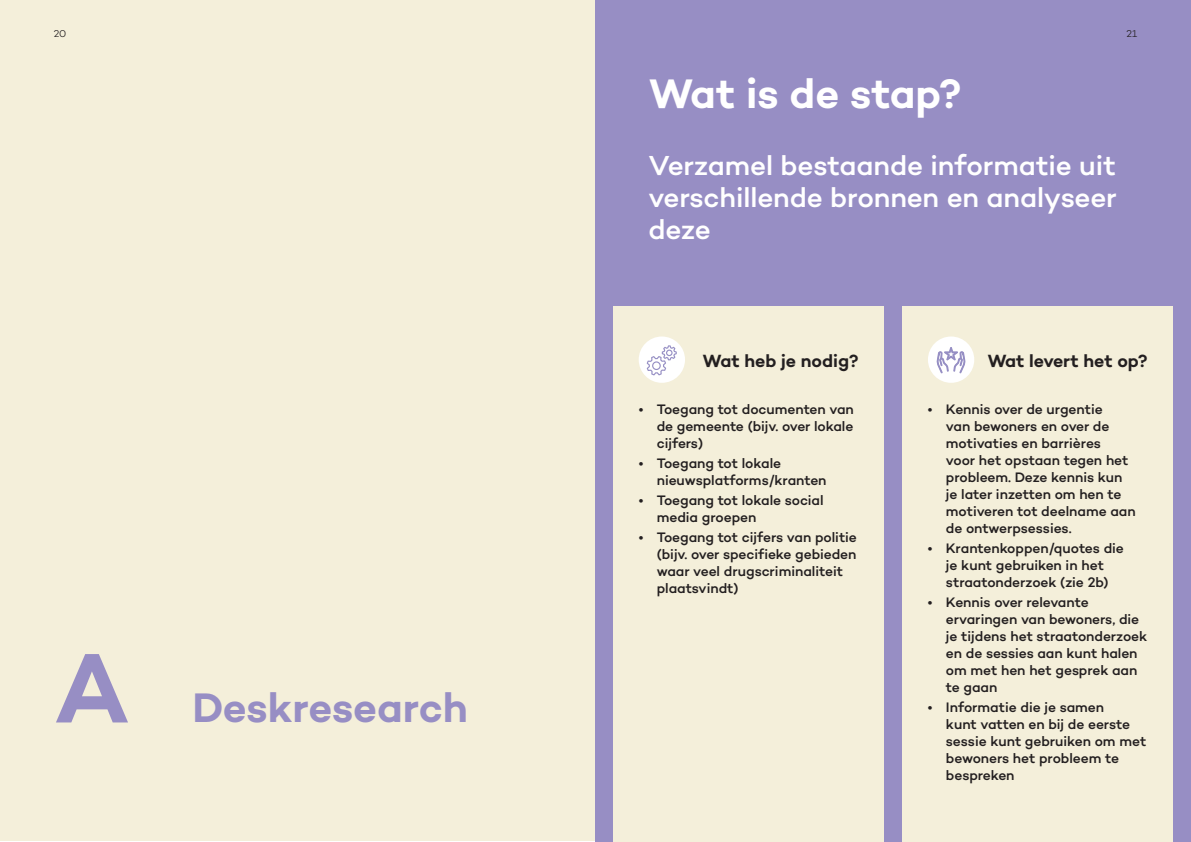
<style>
.page{position:relative;width:1191px;height:842px;background:#fff}
.page>*{position:absolute;margin:0;border:0;box-sizing:border-box;transform-origin:0 0}
.Hoofdstuktitel_Roze{font:600 100px "Campton";color:#978ec4}
.Hoofdstuktitel_Roze-2{font:600 42px "Campton";color:#fff}
.Hoofdstuktitel_Roze-3{font:600 42px "Campton";color:#978ec4}
.Titel_paars{font:500 28px/32px "Campton";letter-spacing:-.005em;color:#fff;text-align:justify}
.Titel_wit{font:600 18px "Campton";color:#231f20}
.t1{font:500 14px/17px "Campton";letter-spacing:-.005em;color:#231f20}
.Basis_tekst{font:300 10px "Campton";color:#231f20}
</style>
<div class="page">
<div style="left:0;top:0;width:595px;height:840px;background:#f4efda"></div>
<div style="left:595px;top:0;width:596px;height:842px;background:#978ec4"></div>
<div style="left:902px;top:307px;width:270px;height:535px;background:#f4efda"></div>
<div style="left:613px;top:307px;width:270px;height:535px;background:#f4efda"></div>
<div style="left:929px;top:338px;width:43px;height:43px;background:#fff;border-radius:50%"></div>
<div style="left:928px;top:336px;width:46px;height:47px;border:3px solid #fff;border-radius:50%"></div>
<svg style="left:937px;top:347px;width:28px;height:27px"></svg>
<div style="left:640px;top:338px;width:43px;height:43px;background:#fff;border-radius:50%"></div>
<div style="left:638px;top:336px;width:47px;height:47px;border:3px solid #fff;border-radius:50%"></div>
<svg style="left:646px;top:345px;width:31px;height:30px"></svg>
<p class="Basis_tekst" style="left:54px;top:27px;width:14px">20</p>
<p class="Hoofdstuktitel_Roze" style="left:54px;top:625px;width:77px">A</p>
<p class="Hoofdstuktitel_Roze-3" style="left:192px;top:681px;width:277px">Deskresearch</p>
<p class="Basis_tekst" style="left:1126px;top:27px;width:12px">21</p>
<p class="Hoofdstuktitel_Roze-2" style="left:648px;top:67px;width:315px">Wat is de stap?</p>
<p class="Titel_paars" style="left:648px;top:149px;width:470px">Verzamel bestaande informatie uit verschillende bronnen en analyseer deze</p>
<p class="Titel_wit" style="left:702px;top:349px;width:157px">Wat heb je nodig?</p>
<p class="t1" style="left:656px;top:400px;width:199px;text-align:justify;text-indent:-18px">• Toegang tot documenten van de gemeente (bijv. over lokale cijfers)</p>
<p class="t1" style="left:656px;top:454px;width:171px;text-indent:-18px">• Toegang tot lokale nieuwsplatforms/kranten</p>
<p class="t1" style="left:656px;top:491px;width:168px;text-indent:-18px">• Toegang tot lokale social media groepen</p>
<p class="t1" style="left:656px;top:528px;width:202px;text-indent:-18px">• Toegang tot cijfers van politie (bijv. over specifieke gebieden waar veel drugscriminaliteit plaatsvindt)</p>
<p class="Titel_wit" style="left:987px;top:349px;width:162px">Wat levert het op?</p>
<p class="t1" style="left:946px;top:400px;width:191px;text-indent:-18px">• Kennis over de urgentie<br>van bewoners en over de motivaties en barrières<br>voor het opstaan tegen het probleem. Deze kennis kun je later inzetten om hen te motiveren tot deelname aan de ontwerpsessies.</p>
<p class="t1" style="left:928px;top:539px;width:197px;text-align:center">• Krantenkoppen/quotes die je kunt gebruiken in het straatonderzoek (zie 2b)</p>
<p class="t1" style="left:946px;top:593px;width:203px;text-indent:-18px">• Kennis over relevante ervaringen van bewoners, die je tijdens het straatonderzoek en de sessies aan kunt halen om met hen het gesprek aan te gaan</p>
<p class="t1" style="left:946px;top:698px;width:202px;text-indent:-18px">• Informatie die je samen<br>kunt vatten en bij de eerste sessie kunt gebruiken om met bewoners het probleem te bespreken</p>
</div>
